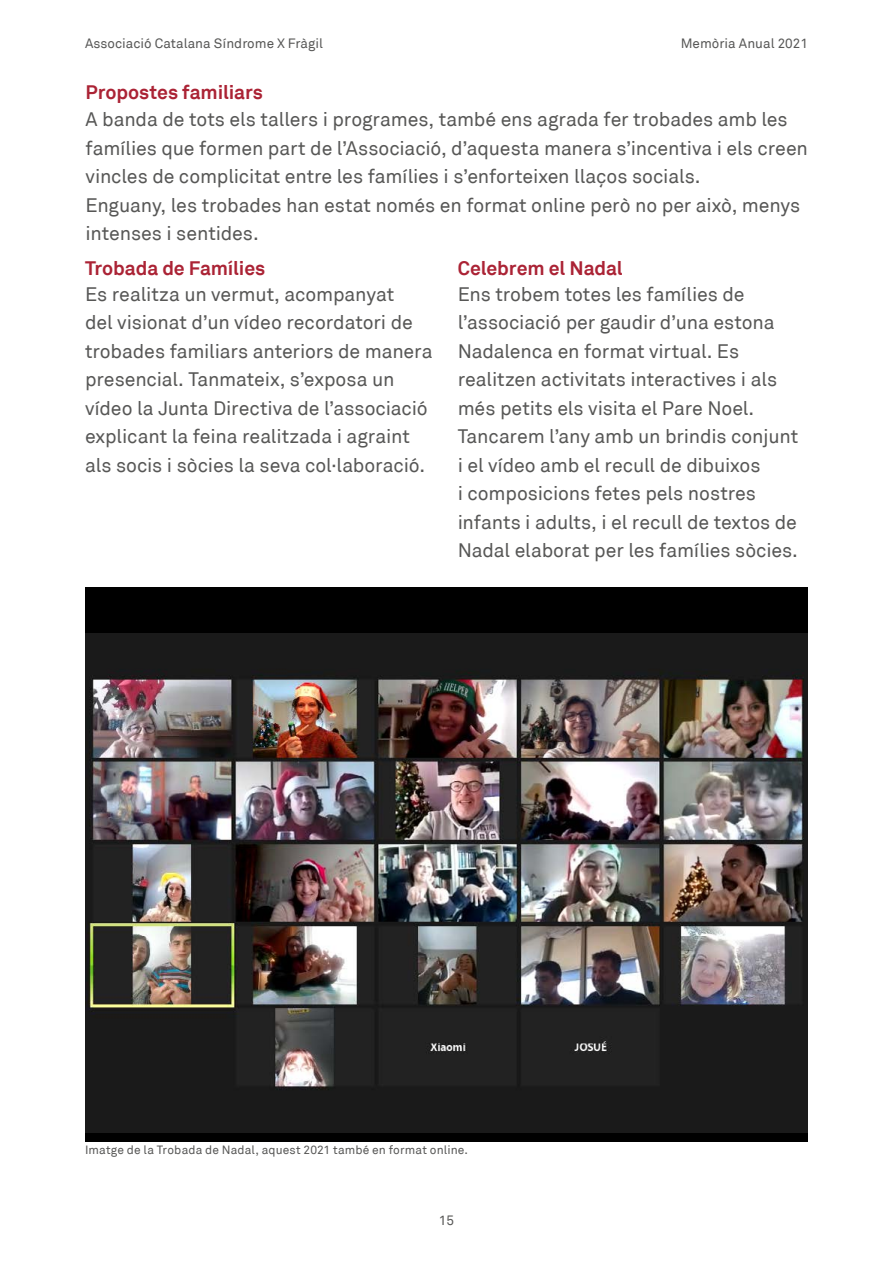
<style>
.page{position:relative;width:893px;height:1263px;background:#fff}
.page>*{position:absolute;margin:0;border:0;box-sizing:border-box;transform-origin:0 0}
.t1{font:19.5px/28.5px "Akkurat";letter-spacing:-.01em;color:#575756}
.t2{font:700 19.5px "Akkurat";letter-spacing:-.005em;color:#ab2335}
.t3{font:13.5px "Akkurat";color:#575756}
.t4{font:12px "Akkurat";letter-spacing:.01em;color:#575756}
</style>
<div class="page">
<div style="left:85px;top:587px;width:722px;height:555px;background:#000"></div>
<img style="left:85px;top:634px;width:722px;height:498px">
<p class="t3" style="left:85px;top:35px;width:240px">Associació Catalana Síndrome X Fràgil</p>
<p class="t3" style="left:681px;top:35px;width:129px">Memòria Anual 2021</p>
<p class="t2" style="left:86px;top:80px;width:179px">Propostes familiars</p>
<p class="t1" style="left:86px;top:106px;width:724px">A banda de tots els tallers i programes, també ens agrada fer trobades amb les famílies que formen part de l’Associació, d’aquesta manera s’incentiva i els creen vincles de complicitat entre les famílies i s’enforteixen llaços socials.<br>Enguany, les trobades han estat només en format online però no per això, menys intenses i sentides.</p>
<p class="t2" style="left:85px;top:255px;width:182px">Trobada de Famílies</p>
<p class="t1" style="left:85px;top:280px;width:349px">Es realitza un vermut, acompanyat<br>del visionat d’un vídeo recordatori de trobades familiars anteriors de manera presencial. Tanmateix, s’exposa un vídeo la Junta Directiva de l’associació explicant la feina realitzada i agraint als socis i sòcies la seva col·laboració.</p>
<p class="t2" style="left:458px;top:255px;width:167px">Celebrem el Nadal</p>
<p class="t1" style="left:458px;top:280px;width:342px">Ens trobem totes les famílies de l’associació per gaudir d’una estona Nadalenca en format virtual. Es realitzen activitats interactives i als més petits els visita el Pare Noel.<br>Tancarem l’any amb un brindis conjunt i el vídeo amb el recull de dibuixos<br>i composicions fetes pels nostres infants i adults, i el recull de textos de Nadal elaborat per les famílies sòcies.</p>
<p class="t4" style="left:85px;top:1142px;width:384px">Imatge de la Trobada de Nadal, aquest 2021 també en format online.</p>
<p class="t3" style="left:439px;top:1212px;width:17px">15</p>
</div>
